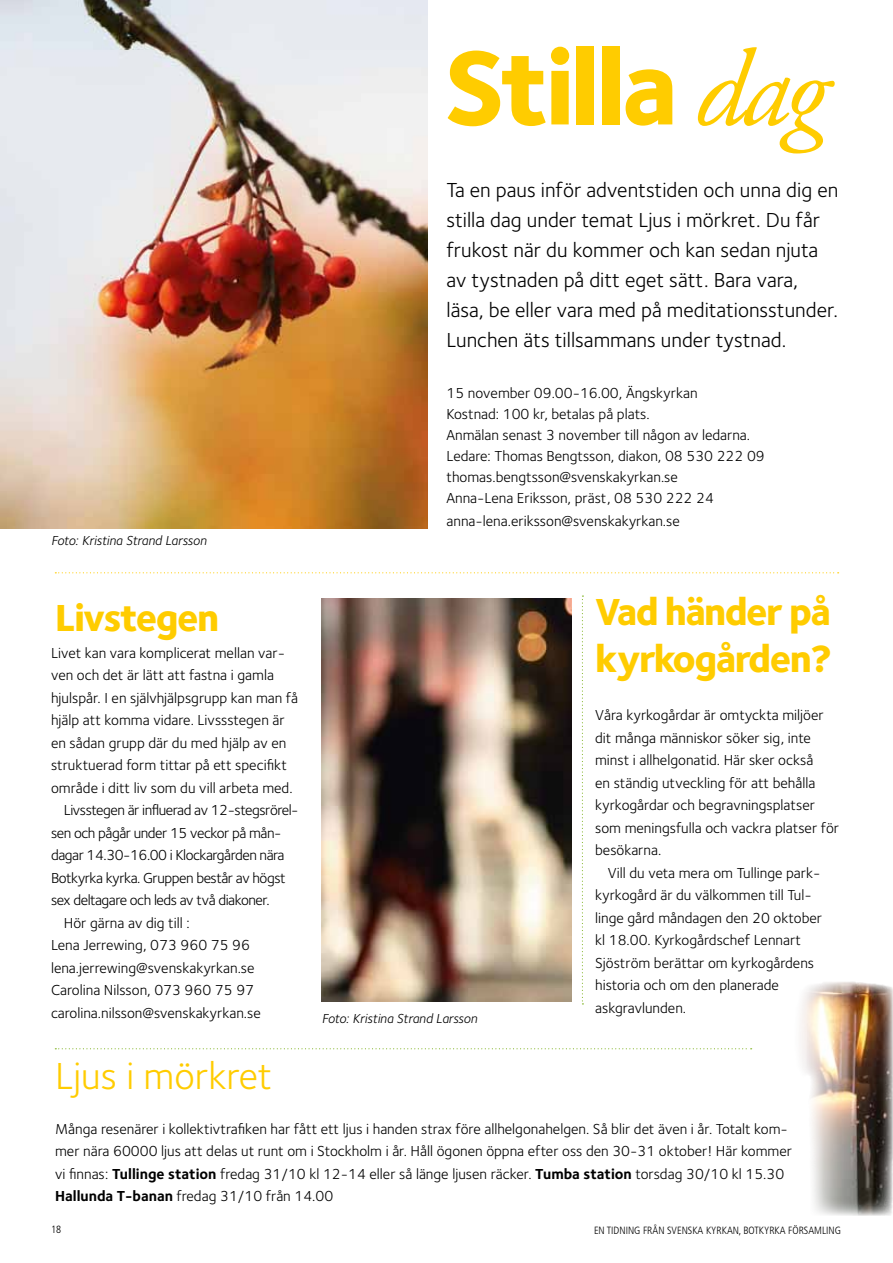
<style>
.page{position:relative;width:893px;height:1263px;background:#fff}
.page>*{position:absolute;margin:0;border:0;box-sizing:border-box;transform-origin:0 0}
.t1{font:108px "Foundry Sterling Extra Bold OSF";color:#fc0}
.t2{font:39px/46.8px "Foundry Sterling Extra Bold OSF";letter-spacing:-.04em;color:#fc0}
.t3{font:39px "Foundry Sterling";color:#fc0}
.t4{font:21px/30px "Foundry Sterling";color:#000}
.t5{font:15px/22.5px "Foundry Sterling";color:#000}
.t6{font:15px "Foundry Sterling";letter-spacing:-.03em;color:#000}
.t7{font:13.5px "Foundry Sterling Book Italic OSF";letter-spacing:-.005em;color:#000}
.t8{font:300 condensed 10.5px "Frutiger LT";color:#000}
.s1{font-family:"Adobe Garamond Pro";font-style:italic}
.s2{font-family:"Foundry Sterling Bold OSF"}
</style>
<div class="page">
<svg style="left:55px;top:572px;width:784px;height:1px"></svg>
<img style="left:0;top:0;width:427px;height:528px">
<svg style="left:55px;top:1048px;width:697px;height:1px"></svg>
<img style="left:322px;top:599px;width:249px;height:402px">
<svg style="left:582px;top:595px;width:1px;height:409px"></svg>
<img style="left:801px;top:982px;width:92px;height:233px">
<p class="t7" style="left:51px;top:532px;width:157px">Foto: Kristina Strand Larsson</p>
<h2 class="t2" style="left:55px;top:593px;width:165px">Livstegen</h2>
<p class="t5" style="left:51px;top:641px;width:235px">Livet kan vara komplicerat mellan var-</p>
<p class="t5" style="left:51px;top:664px;width:224px">ven och det är lätt att fastna i gamla</p>
<p class="t5" style="left:51px;top:686px;width:249px">hjulspår. I en självhjälpsgrupp kan man få</p>
<p class="t5" style="left:51px;top:709px;width:235px">hjälp att komma vidare. Livssstegen är</p>
<p class="t5" style="left:51px;top:731px;width:237px">en sådan grupp där du med hjälp av en</p>
<p class="t5" style="left:51px;top:754px;width:237px">struktuerad form tittar på ett specifikt</p>
<p class="t5" style="left:51px;top:776px;width:243px">område i ditt liv som du vill arbeta med.</p>
<p class="t6" style="left:64px;top:801px;width:236px">Livsstegen är influerad av 12-stegsrörel-</p>
<p class="t6" style="left:51px;top:824px;width:232px">sen och pågår under 15 veckor på mån-</p>
<p class="t6" style="left:51px;top:846px;width:235px">dagar 14.30-16.00 i Klockargården nära</p>
<p class="t6" style="left:51px;top:869px;width:236px">Botkyrka kyrka. Gruppen består av högst</p>
<p class="t6" style="left:51px;top:891px;width:220px">sex deltagare och leds av två diakoner.</p>
<p class="t5" style="left:64px;top:911px;width:127px">Hör gärna av dig till :</p>
<p class="t5" style="left:51px;top:934px;width:200px">Lena Jerrewing, 073 960 75 96</p>
<p class="t5" style="left:51px;top:956px;width:205px">lena.jerrewing@svenskakyrkan.se</p>
<p class="t5" style="left:51px;top:979px;width:205px">Carolina Nilsson, 073 960 75 97</p>
<p class="t5" style="left:51px;top:1001px;width:211px">carolina.nilsson@svenskakyrkan.se</p>
<h1 class="t1" style="left:445px;top:21px;width:383px">Stilla <span class="s1">dag</span></h1>
<p class="t4" style="left:446px;top:175px;width:393px">Ta en paus inför adventstiden och unna dig en stilla dag under temat Ljus i mörkret. Du får frukost när du kommer och kan sedan njuta av tystnaden på ditt eget sätt. Bara vara, läsa, be eller vara med på meditationsstunder.<br>Lunchen äts tillsammans under tystnad.</p>
<p class="t5" style="left:446px;top:382px;width:320px;line-height:21px">15 november 09.00-16.00, Ängskyrkan<br>Kostnad: 100 kr, betalas på plats.<br>Anmälan senast 3 november till någon av ledarna.<br>Ledare: Thomas Bengtsson, diakon, 08 530 222 09 thomas.bengtsson@svenskakyrkan.se<br>Anna-Lena Eriksson, präst, 08 530 222 24</p>
<p class="t5" style="left:446px;top:509px;width:235px">anna-lena.eriksson@svenskakyrkan.se</p>
<p class="t7" style="left:322px;top:1010px;width:157px">Foto: Kristina Strand Larsson</p>
<h2 class="t2" style="left:595px;top:588px;width:238px">Vad händer på kyrkogården?</h2>
<p class="t5" style="left:595px;top:704px;width:246px">Våra kyrkogårdar är omtyckta miljöer dit många människor söker sig, inte minst i allhelgonatid. Här sker också<br>en ständig utveckling för att behålla kyrkogårdar och begravningsplatser som meningsfulla och vackra platser för besökarna.</p>
<p class="t5" style="left:595px;top:861px;width:228px;text-indent:13px">Vill du veta mera om Tullinge park&shy;kyrkogård är du välkommen till Tul&shy;linge gård måndagen den 20 oktober kl 18.00. Kyrkogårdschef Lennart<br>Sjöström berättar om kyrkogårdens historia och om den planerade askgravlunden.</p>
<h2 class="t3" style="left:55px;top:1053px;width:219px">Ljus i mörkret</h2>
<p class="t5" style="left:55px;top:1117px;width:738px">Många resenärer i kollektivtrafiken har fått ett ljus i handen strax före allhelgonahelgen. Så blir det även i år. Totalt kom&shy;mer nära 60000 ljus att delas ut runt om i Stockholm i år. Håll ögonen öppna efter oss den 30-31 oktober! Här kommer vi finnas: <span class="s2">Tullinge station</span> fredag 31/10 kl 12-14 eller så länge ljusen räcker. <span class="s2">Tumba station</span> torsdag 30/10 kl 15.30<br><span class="s2">Hallunda T-banan</span> fredag 31/10 från 14.00</p>
<p class="t8" style="left:51px;top:1223px;width:12px">18</p>
<p class="t8" style="left:594px;top:1224px;width:248px">EN TIDNING FRÅN SVENSKA KYRKAN, BOTKYRKA FÖRSAMLING</p>
</div>
